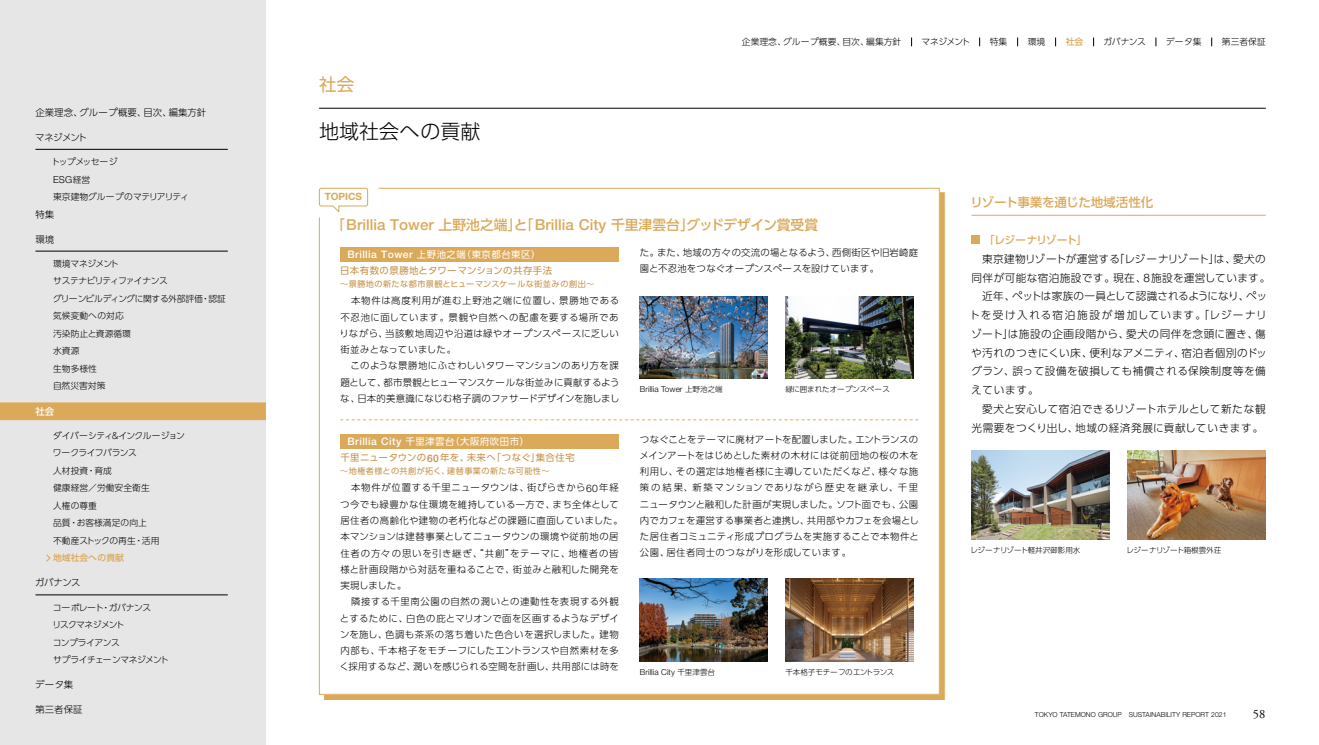
<style>
.page{position:relative;width:1319px;height:745px;background:#fff}
.page>*{position:absolute;margin:0;border:0;box-sizing:border-box;transform-origin:0 0}
.t1{font:300 20px "UD Shin Go Pro";letter-spacing:.005em;color:#000}
.t2{font:17.5px "UD Shin Go Pro";color:#dba95a}
.t3{font:500 13.75px "UD Shin Go Pro";letter-spacing:.005em;color:#dba95a}
.t4{font:500 12.5px "UD Shin Go Pro";letter-spacing:-.01em;color:#dba95a}
.t5{font:12.5px "Adobe Garamond Pro";color:#000}
.t6{font:300 10.62px "UD Shin Go Pro";letter-spacing:.04em;color:#000}
.t7{font:300 10.62px "UD Shin Go Pro";letter-spacing:-.03em;color:#000}
.t8{font:300 10.62px "UD Shin Go Pro";letter-spacing:.13em;color:#000}
.t9{font:500 10.62px "UD Shin Go Pro";letter-spacing:-.065em;color:#dba95a}
.t10{font:700 10px "Helvetica Neue LT Std";color:#dba95a}
.t11{font:300 9.62px "Helvetica Neue LT Std";color:#000}
.t12{font:300 9.38px/16.2px "UD Shin Go Pro";letter-spacing:.03em;color:#000;text-align:justify}
.t13{font:300 9.38px/16.2px "UD Shin Go Pro";letter-spacing:.05em;color:#000}
.t14{font:9.38px/16.4px "UD Shin Go Pro";letter-spacing:.055em;color:#c69045;text-align:center}
.t15{font:300 9.38px "UD Shin Go Pro";letter-spacing:.005em;color:#000}
.t16{font:500 9.38px "UD Shin Go Pro";color:#fff}
.t17{font:300 8.75px/17.5px "UD Shin Go Pro";letter-spacing:.005em;color:#000}
.t18{font:300 8.75px/17.5px "UD Shin Go Pro";letter-spacing:-.015em;color:#000}
.t19{font:300 8.75px/17.5px "UD Shin Go Pro";letter-spacing:-.055em;color:#000}
.t20{font:500 8.75px "UD Shin Go Pro";letter-spacing:.005em;color:#dba95a}
.t21{font:300 8.75px "UD Shin Go Pro";letter-spacing:-.06em;color:#000}
.t22{font:300 8.25px "Helvetica Neue LT Std";letter-spacing:.005em;color:#000}
.t23{font:8.12px "UD Shin Go Pro";letter-spacing:.055em;color:#c69045}
.t24{font:300 7.5px "UD Shin Go Pro";letter-spacing:.005em;color:#000}
.t25{font:300 7.5px "UD Shin Go Pro";letter-spacing:-.015em;color:#000}
.t26{font:300 6.88px "Helvetica Neue LT Std";letter-spacing:.005em;color:#000}
.s1{font-family:"UD Shin Go Pro";font-size:8.75px}
.s2{font-family:"Helvetica Neue LT Std";font-size:15.12px}
.s3{font-family:"Helvetica Neue LT Std";font-weight:500;font-size:10.25px;color:#fff}
.s4{color:#fff}
.s5{font-family:"Helvetica Neue LT Std";font-weight:500;font-size:10.25px}
.s6{font-family:"Helvetica Neue LT Std";font-size:10.25px}
.s7{font-family:"UD Shin Go Pro";font-size:7.5px}
.s8{font-family:"Helvetica Neue LT Std";font-size:11.75px}
</style>
<div class="page">
<div style="left:0;top:0;width:266px;height:744px;background:#e6e6e6"></div>
<hr style="left:971px;top:215px;width:294px;height:1px;background:#dba95a">
<div style="left:971px;top:235px;width:9px;height:9px;background:#dba95a"></div>
<svg style="left:319px;top:188px;width:620px;height:506px"></svg>
<img style="left:971px;top:450px;width:138px;height:89px">
<img style="left:1127px;top:450px;width:138px;height:89px">
<svg style="left:340px;top:419px;width:578px;height:1px"></svg>
<hr style="left:319px;top:108px;width:946px;height:1px;background:#000">
<hr style="left:35px;top:149px;width:193px;height:1px;background:#000">
<hr style="left:35px;top:251px;width:193px;height:1px;background:#000">
<div style="left:0;top:402px;width:266px;height:18px;background:#dba95a"></div>
<hr style="left:35px;top:594px;width:193px;height:1px;background:#000">
<svg style="left:46px;top:554px;width:5px;height:8px"></svg>
<p class="t15" style="left:35px;top:105px;width:172px">企業理念、グループ概要、目次、編集方針</p>
<p class="t12" style="left:35px;top:129px;width:53px">マネジメント</p>
<p class="t21" style="left:52px;top:154px;width:67px">トップメッセージ</p>
<p class="t11" style="left:53px;top:173px;width:39px">ESG<span class="s1">経営</span></p>
<p class="t17" style="left:53px;top:187px;width:137px">東京建物グループのマテリアリティ</p>
<p class="t12" style="left:35px;top:206px;width:20px">特集</p>
<p class="t12" style="left:35px;top:230px;width:20px">環境</p>
<p class="t18" style="left:53px;top:254px;width:174px">環境マネジメント<br>サステナビリティファイナンス<br>グリーンビルディングに関する外部評価・認証気候変動への対応<br>汚染防止と資源循環<br>水資源<br>生物多様性<br>自然災害対策</p>
<p class="t16" style="left:35px;top:403px;width:20px">社会</p>
<p class="t17" style="left:53px;top:426px;width:133px">ダイバーシティ＆インクルージョンワークライフバランス<br>人材投資・育成<br>健康経営／労働安全衛生<br>人権の尊重<br>品質・お客様満足の向上<br>不動産ストックの再生・活用</p>
<p class="t20" style="left:53px;top:550px;width:72px">地域社会への貢献</p>
<p class="t12" style="left:35px;top:574px;width:47px">ガバナンス</p>
<p class="t19" style="left:52px;top:597px;width:118px">コーポレート・ガバナンス<br>リスクマネジメント<br>コンプライアンス<br>サプライチェーンマネジメント</p>
<p class="t12" style="left:35px;top:675px;width:39px">データ集</p>
<p class="t12" style="left:35px;top:700px;width:48px">第三者保証</p>
<h2 class="t2" style="left:319px;top:70px;width:37px">社会</h2>
<h1 class="t1" style="left:319px;top:115px;width:163px">地域社会への貢献</h1>
<p class="t17" style="left:741px;top:33px;width:161px">企業理念、グループ概要、目次、編集方針</p>
<p class="t18" style="left:921px;top:33px;width:50px">マネジメント</p>
<p class="t18" style="left:989px;top:33px;width:19px">特集</p>
<p class="t18" style="left:1027px;top:33px;width:19px">環境</p>
<p class="t20" style="left:1065px;top:35px;width:19px">社会</p>
<p class="t18" style="left:1103px;top:33px;width:44px">ガバナンス</p>
<p class="t18" style="left:1165px;top:33px;width:37px">データ集</p>
<p class="t18" style="left:1221px;top:33px;width:45px">第三者保証</p>
<p class="t10" style="left:325px;top:190px;width:39px">TOPICS</p>
<h3 class="t3" style="left:331px;top:213px;width:488px">「<span class="s2">Brillia Tower</span> 上野池之端」と「<span class="s2">Brillia City</span> 千里津雲台」グッドデザイン賞受賞</h3>
<p class="t14" style="left:340px;top:246px;width:213px"><span class="s3">Brillia Tower</span> <span class="s4">上野池之端（東京都台東区）<br></span>日本有数の景勝地とタワーマンションの共存手法</p>
<p class="t23" style="left:340px;top:277px;width:255px">～景勝地の新たな都市景観とヒューマンスケールな街並みの創出～</p>
<p class="t12" style="left:339px;top:292px;width:281px;text-indent:11px">本物件は高度利用が進む上野池之端に位置し、景勝地である不忍池に面しています。景観や自然への配慮を要する場所でありながら、当該敷地周辺や沿道は緑やオープンスペースに乏しい街並みとなっていました。</p>
<p class="t12" style="left:340px;top:357px;width:281px;text-indent:10px">このような景勝地にふさわしいタワーマンションのあり方を課題として、都市景観とヒューマンスケールな街並みに貢献するような、日本的美意識になじむ格子調のファサードデザインを施しまし</p>
<p class="t14" style="left:340px;top:432px;width:236px;text-align:left;text-indent:7px"><span class="s3">Brillia City</span> <span class="s4">千里津雲台（大阪府吹田市）<br></span>千里ニュータウンの<span class="s5">60</span>年を、未来へ「つなぐ」集合住宅</p>
<p class="t23" style="left:340px;top:464px;width:211px">～地権者様との共創が拓く、建替事業の新たな可能性～</p>
<p class="t13" style="left:340px;top:479px;width:284px;text-indent:11px">本物件が位置する千里ニュータウンは、街びらきから<span class="s6">60</span>年経つ今でも緑豊かな住環境を維持している一方で、まち全体として居住者の高齢化や建物の老朽化などの課題に直面していました。本マンションは建替事業としてニュータウンの環境や従前地の居住者の方々の思いを引き継ぎ、“共創”をテーマに、地権者の皆様と計画段階から対話を重ねることで、街並みと融和した開発を実現しました。</p>
<p class="t12" style="left:339px;top:593px;width:281px;text-indent:11px">隣接する千里南公園の自然の潤いとの連動性を表現する外観とするために、白色の庇とマリオンで面を区画するようなデザインを施し、色調も茶系の落ち着いた色合いを選択しました。建物内部も、千本格子をモチーフにしたエントランスや自然素材を多く採用するなど、潤いを感じられる空間を計画し、共用部には時を</p>
<p class="t12" style="left:639px;top:243px;width:280px">た。また、地域の方々の交流の場となるよう、西側街区や旧岩崎庭園と不忍池をつなぐオープンスペースを設けています。</p>
<p class="t22" style="left:640px;top:384px;width:84px">Brillia Tower <span class="s7">上野池之端</span></p>
<p class="t24" style="left:785px;top:383px;width:106px">緑に囲まれたオープンスペース</p>
<p class="t12" style="left:639px;top:430px;width:281px">つなぐことをテーマに廃材アートを配置しました。エントランスのメインアートをはじめとした素材の木材には従前団地の桜の木を利用し、その選定は地権者様に主導していただくなど、様々な施策の結果、新築マンションでありながら歴史を継承し、千里ニュータウンと融和した計画が実現しました。ソフト面でも、公園内でカフェを運営する事業者と連携し、共用部やカフェを会場とした居住者コミュニティ形成プログラムを実施することで本物件と公園、居住者同士のつながりを形成しています。</p>
<p class="t22" style="left:640px;top:666px;width:77px">Brillia City <span class="s7">千里津雲台</span></p>
<p class="t25" style="left:785px;top:665px;width:110px">千本格子モチーフのエントランス</p>
<h3 class="t4" style="left:970px;top:191px;width:184px">リゾート事業を通じた地域活性化</h3>
<p class="t9" style="left:989px;top:231px;width:99px">｢レジーナリゾート」</p>
<p class="t6" style="left:981px;top:250px;width:285px">東京建物リゾートが運営する「レジーナリゾート」は、愛犬の</p>
<p class="t6" style="left:971px;top:269px;width:300px">同伴が可能な宿泊施設です。現在、<span class="s8">8</span>施設を運営しています。</p>
<p class="t7" style="left:981px;top:287px;width:286px">近年、ペットは家族の一員として認識されるようになり、ペッ</p>
<p class="t8" style="left:969px;top:306px;width:299px">トを受け入れる宿泊施設が増加しています。「レジーナリ</p>
<p class="t6" style="left:970px;top:325px;width:296px">ゾート」は施設の企画段階から、愛犬の同伴を念頭に置き、傷</p>
<p class="t6" style="left:971px;top:344px;width:297px">や汚れのつきにくい床、便利なアメニティ、宿泊者個別のドッ</p>
<p class="t6" style="left:971px;top:362px;width:296px">グラン、誤って設備を破損しても補償される保険制度等を備</p>
<p class="t6" style="left:971px;top:381px;width:69px">えています。</p>
<p class="t6" style="left:981px;top:400px;width:285px">愛犬と安心して宿泊できるリゾートホテルとして新たな観</p>
<p class="t6" style="left:971px;top:419px;width:293px">光需要をつくり出し、地域の経済発展に貢献していきます。</p>
<p class="t24" style="left:970px;top:543px;width:111px">レジーナリゾート軽井沢御影用水</p>
<p class="t24" style="left:1126px;top:543px;width:96px">レジーナリゾート箱根雲外荘</p>
<p class="t26" style="left:1034px;top:709px;width:193px">TOKYO TATEMONO GROUP SUSTAINABILITY REPORT 2021</p>
<h3 class="t5" style="left:1252px;top:706px;width:14px">58</h3>
</div>
